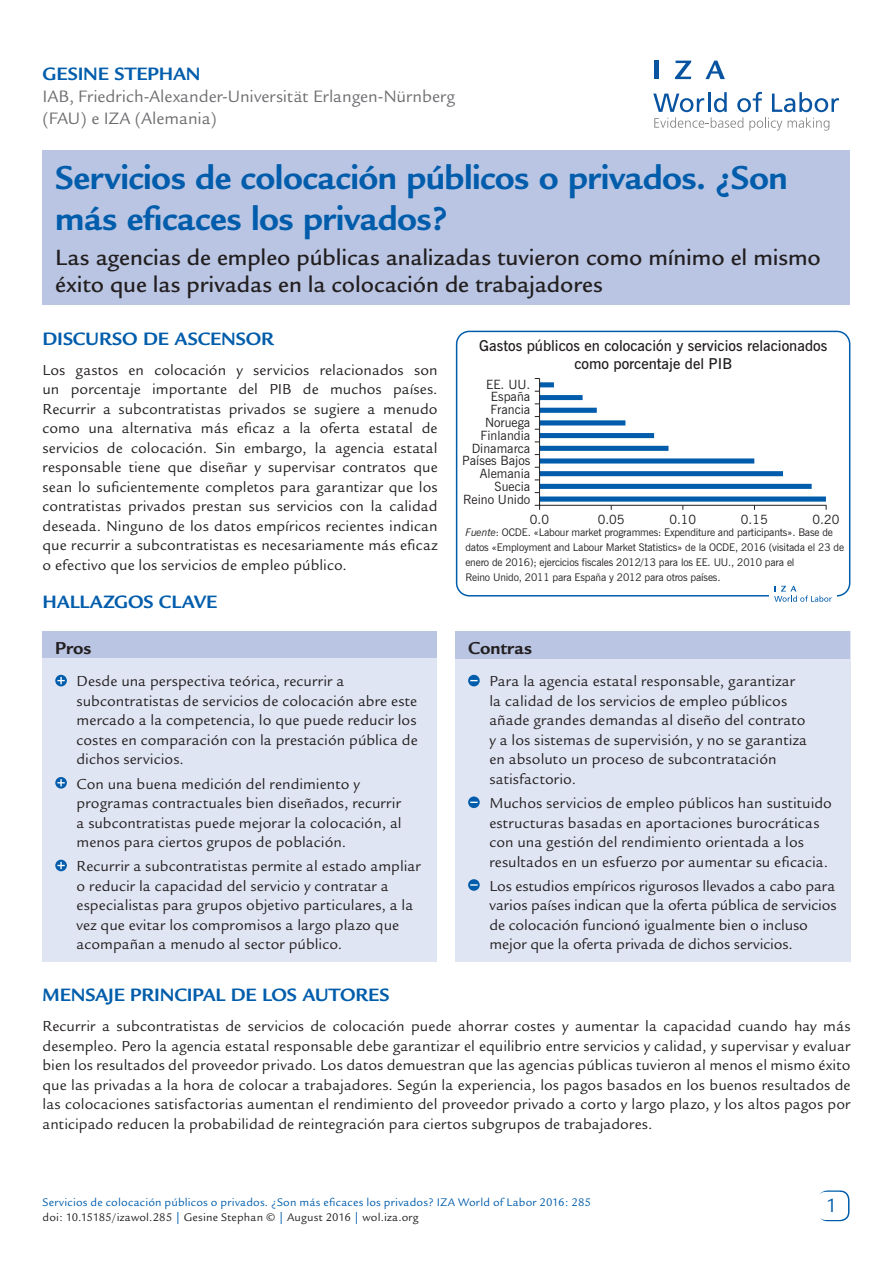
<style>
.page{position:relative;width:893px;height:1263px;background:#fff}
.page>*{position:absolute;margin:0;border:0;box-sizing:border-box;transform-origin:0 0}
.Cover__Title{font:700 36px/40.5px "Legacy Sans";letter-spacing:-.015em;color:#015dab}
.Cover__Subtitle{font:500 24px/27px "Legacy Sans";color:#231f20}
.t1{font:21px "Legacy Sans";color:#015dab}
.Main__A_Level_Headin{font:700 19.5px "Legacy Sans";letter-spacing:-.005em;color:#015dab}
.Cover__AuthorName{font:700 19.5px "Legacy Sans";letter-spacing:-.005em;color:#015dab}
.Cover__Pro_Con_Heade{font:700 18.75px "Legacy Sans";color:#231f20}
.Cover__Affiliation{font:18px/21.6px "Legacy Sans";color:#6c6d70}
.Main__Bodytext{font:15.75px/19.5px "Legacy Sans";letter-spacing:.005em;color:#231f20;text-align:justify}
.Cover__Pro_Con_Bulle{font:15.75px/19.5px "Legacy Sans";letter-spacing:.005em;color:#231f20}
.t2{font:600 15px/18px "News Gothic BT";color:#231f20;text-align:center}
.t3{font:12.75px/12.8px "News Gothic BT";color:#231f20;text-align:right}
.Cover_Footer{font:12px "Legacy Sans";letter-spacing:.015em;color:#015dab}
.t4{font:12px "Legacy Sans";letter-spacing:.015em;color:#231f20}
.t5{font:10.5px/15px "News Gothic BT";letter-spacing:-.015em;color:#231f20}
.s1{font-style:italic}
.s2{color:#015dab}
</style>
<div class="page">
<div style="left:43px;top:150px;width:807px;height:155px;background:#b9c5e3"></div>
<div style="left:818px;top:1190px;width:31px;height:31px;border:2px solid #015dab;border-radius:9px"></div>
<div style="left:817px;top:1192px;width:30px;height:28px;background:#fff;border-radius:9px"></div>
<svg style="left:653px;top:92px;width:186px;height:39px"></svg>
<hr style="left:654px;top:61px;width:4px;height:18px;background:#0854a0">
<svg style="left:675px;top:61px;width:16px;height:18px"></svg>
<svg style="left:705px;top:61px;width:20px;height:18px"></svg>
<div style="left:455px;top:631px;width:395px;height:330px;background:#e0e5f3"></div>
<div style="left:455px;top:631px;width:395px;height:28px;background:#b9c5e3"></div>
<svg style="left:468px;top:675px;width:12px;height:11px"></svg>
<svg style="left:468px;top:796px;width:12px;height:12px"></svg>
<div style="left:468px;top:879px;width:12px;height:12px;background:#015dab;border-radius:50%"></div>
<svg style="left:470px;top:884px;width:8px;height:2px"></svg>
<div style="left:43px;top:631px;width:394px;height:330px;background:#e0e5f3"></div>
<div style="left:43px;top:631px;width:394px;height:27px;background:#b9c5e3"></div>
<svg style="left:55px;top:675px;width:12px;height:11px"></svg>
<svg style="left:57px;top:677px;width:8px;height:7px"></svg>
<svg style="left:55px;top:777px;width:12px;height:11px"></svg>
<svg style="left:57px;top:779px;width:8px;height:7px"></svg>
<svg style="left:55px;top:860px;width:12px;height:11px"></svg>
<svg style="left:57px;top:862px;width:8px;height:7px"></svg>
<div style="left:456px;top:331px;width:394px;height:265px;border:2px solid #015dab;border-radius:13px"></div>
<svg style="left:535px;top:378px;width:292px;height:132px"></svg>
<div style="left:769px;top:580px;width:68px;height:27px;background:#fff"></div>
<svg style="left:774px;top:586px;width:58px;height:16px"></svg>
<p class="Cover__AuthorName" style="left:43px;top:63px;width:160px">GESINE STEPHAN</p>
<p class="Cover__Affiliation" style="left:43px;top:86px;width:414px">IAB, Friedrich-Alexander-Universität Erlangen-Nürnberg (FAU) e IZA (Alemania)</p>
<p class="Cover__Title" style="left:55px;top:158px;width:734px">Servicios de colocación públicos o privados. ¿Son más eficaces los privados?</p>
<p class="Cover__Subtitle" style="left:55px;top:244px;width:767px">Las agencias de empleo públicas analizadas tuvieron como mínimo el mismo éxito que las privadas en la colocación de trabajadores</p>
<p class="Main__A_Level_Headin" style="left:43px;top:327px;width:233px">DISCURSO DE ASCENSOR</p>
<p class="Main__Bodytext" style="left:43px;top:360px;width:397px">Los gastos en colocación y servicios relacionados son un porcentaje importante del PIB de muchos países.<br>Recurrir a subcontratistas privados se sugiere a menudo como una alternativa más eficaz a la oferta estatal de servicios de colocación. Sin embargo, la agencia estatal responsable tiene que diseñar y supervisar contratos que sean lo suficientemente completos para garantizar que los contratistas privados prestan sus servicios con la calidad deseada. Ninguno de los datos empíricos recientes indican que recurrir a subcontratistas es necesariamente más eficaz o efectivo que los servicios de empleo público.</p>
<p class="Main__A_Level_Headin" style="left:43px;top:591px;width:176px">HALLAZGOS CLAVE</p>
<p class="Cover__Pro_Con_Heade" style="left:55px;top:637px;width:38px">Pros</p>
<p class="Cover__Pro_Con_Bulle" style="left:77px;top:672px;width:343px">Desde una perspectiva teórica, recurrir a subcontratistas de servicios de colocación abre este mercado a la competencia, lo que puede reducir los costes en comparación con la prestación pública de dichos servicios.</p>
<p class="Cover__Pro_Con_Bulle" style="left:77px;top:774px;width:327px">Con una buena medición del rendimiento y programas contractuales bien diseñados, recurrir a subcontratistas puede mejorar la colocación, al menos para ciertos grupos de población.</p>
<p class="Cover__Pro_Con_Bulle" style="left:77px;top:857px;width:346px">Recurrir a subcontratistas permite al estado ampliar o reducir la capacidad del servicio y contratar a especialistas para grupos objetivo particulares, a la vez que evitar los compromisos a largo plazo que acompañan a menudo al sector público.</p>
<p class="t2" style="left:479px;top:337px;width:349px">Gastos públicos en colocación y servicios relacionados como porcentaje del PIB</p>
<p class="t3" style="left:462px;top:378px;width:70px">EE. UU.<br>España<br>Francia<br>Noruega<br>Finlandia<br>Dinamarca<br>Países Bajos<br>Alemania<br>Suecia<br>Reino Unido</p>
<p class="t3" style="left:530px;top:513px;width:21px">0.0</p>
<p class="t3" style="left:598px;top:513px;width:28px">0.05</p>
<p class="t3" style="left:669px;top:513px;width:28px">0.10</p>
<p class="t3" style="left:741px;top:513px;width:28px">0.15</p>
<p class="t3" style="left:813px;top:513px;width:28px">0.20</p>
<p class="t5" style="left:465px;top:525px;width:380px"><span class="s1">Fuente</span>: OCDE. «Labour market programmes: Expenditure and participants». Base de datos «Employment and Labour Market Statistics» de la OCDE, 2016 (visitada el 23 de enero de 2016); ejercicios fiscales 2012/13 para los EE. UU., 2010 para el<br>Reino Unido, 2011 para España y 2012 para otros países.</p>
<p class="Cover__Pro_Con_Heade" style="left:468px;top:637px;width:65px">Contras</p>
<p class="Cover__Pro_Con_Bulle" style="left:489px;top:672px;width:319px">Para la agencia estatal responsable, garantizar la calidad de los servicios de empleo públicos añade grandes demandas al diseño del contrato y a los sistemas de supervisión, y no se garantiza en absoluto un proceso de subcontratación satisfactorio.</p>
<p class="Cover__Pro_Con_Bulle" style="left:489px;top:793px;width:344px">Muchos servicios de empleo públicos han sustituido estructuras basadas en aportaciones burocráticas con una gestión del rendimiento orientada a los resultados en un esfuerzo por aumentar su eficacia.</p>
<p class="Cover__Pro_Con_Bulle" style="left:489px;top:876px;width:349px">Los estudios empíricos rigurosos llevados a cabo para varios países indican que la oferta pública de servicios de colocación funcionó igualmente bien o incluso mejor que la oferta privada de dichos servicios.</p>
<p class="Main__A_Level_Headin" style="left:43px;top:984px;width:349px">MENSAJE PRINCIPAL DE LOS AUTORES</p>
<p class="Main__Bodytext" style="left:43px;top:1016px;width:809px">Recurrir a subcontratistas de servicios de colocación puede ahorrar costes y aumentar la capacidad cuando hay más desempleo. Pero la agencia estatal responsable debe garantizar el equilibrio entre servicios y calidad, y supervisar y evaluar bien los resultados del proveedor privado. Los datos demuestran que las agencias públicas tuvieron al menos el mismo éxito que las privadas a la hora de colocar a trabajadores. Según la experiencia, los pagos basados en los buenos resultados de las colocaciones satisfactorias aumentan el rendimiento del proveedor privado a corto y largo plazo, y los altos pagos por anticipado reducen la probabilidad de reintegración para ciertos subgrupos de trabajadores.</p>
<p class="Cover_Footer" style="left:43px;top:1195px;width:550px">Servicios de colocación públicos o privados. ¿Son más eficaces los privados? IZA World of Labor 2016: 285</p>
<p class="t4" style="left:43px;top:1210px;width:378px">doi: 10.15185/izawol.285 <span class="s2">|</span> Gesine Stephan © <span class="s2">|</span> August 2016 <span class="s2">|</span> wol.iza.org</p>
<p class="t1" style="left:826px;top:1194px;width:13px">1</p>
<p class="t1" style="left:828px;top:1194px;width:13px">2</p>
</div>
